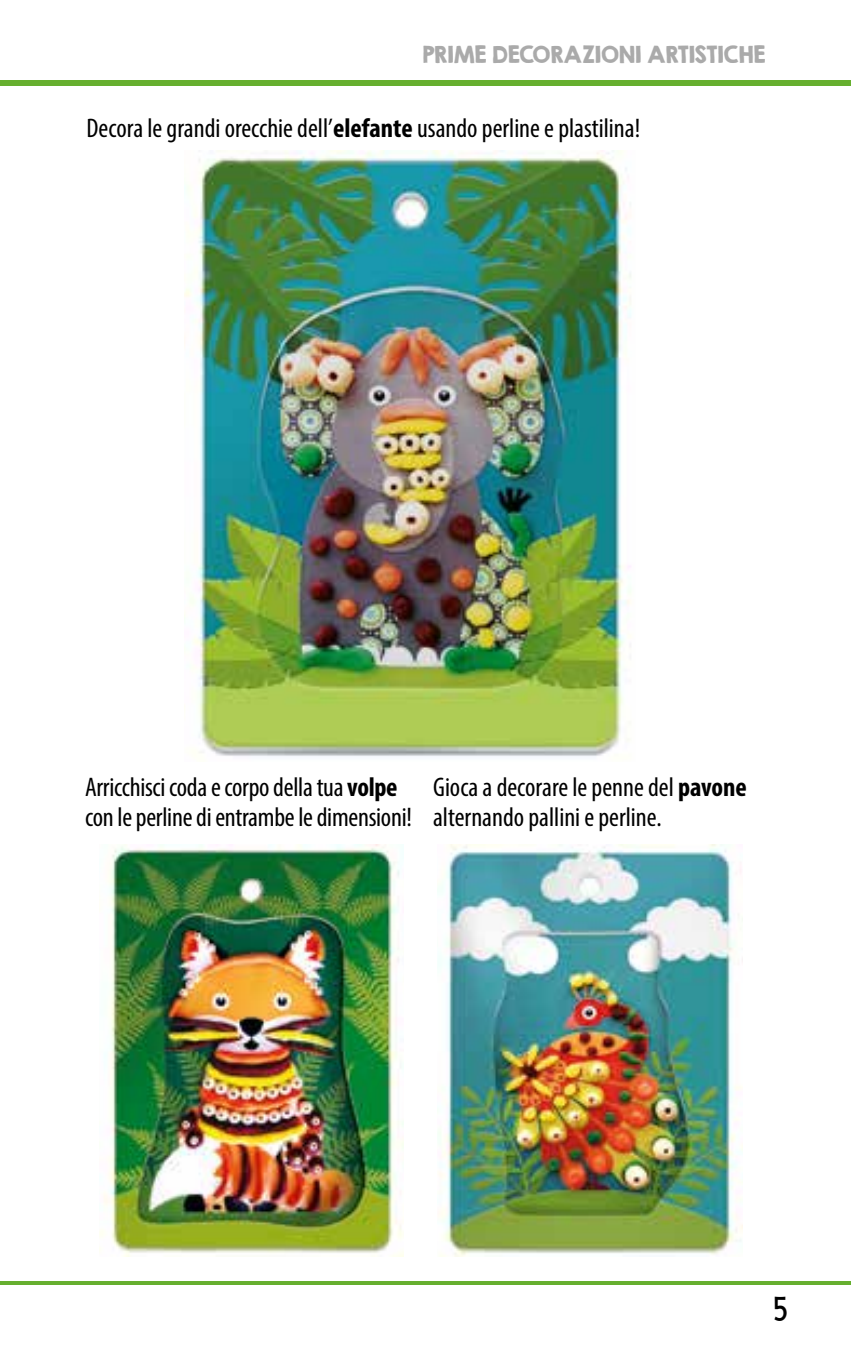
<style>
.page{position:relative;width:851px;height:1361px;background:#fff}
.page>*{position:absolute;margin:0;border:0;box-sizing:border-box;transform-origin:0 0}
.t1{font:condensed 27px/30px "Myriad Pro";color:#000}
.t2{font:24.9px "KG She Persisted";color:#000}
.t3{font:21px "KG Second Chances Solid";color:#aaa}
.s1{font-weight:700}
</style>
<div class="page">
<hr style="left:0;top:1281px;width:850px;height:3px;background:#66af2f">
<div style="left:0;top:80px;width:850px;height:5px;background:#66af2f"></div>
<img style="left:99px;top:845px;width:305px;height:412px">
<img style="left:437px;top:845px;width:305px;height:412px">
<img style="left:184px;top:151px;width:447px;height:606px">
<p class="t3" style="left:422px;top:41px;width:344px">PRIME DECORAZIONI ARTISTICHE</p>
<p class="t1" style="left:86px;top:113px;width:555px">Decora le grandi orecchie dell’<span class="s1">elefante</span> usando perline e plastilina!</p>
<p class="t1" style="left:85px;top:772px;width:328px">Arricchisci coda e corpo della tua <span class="s1">volpe </span>con le perline di entrambe le dimensioni!</p>
<p class="t1" style="left:433px;top:772px;width:315px">Gioca a decorare le penne del <span class="s1">pavone </span>alternando pallini e perline.</p>
<p class="t2" style="left:774px;top:1290px;width:14px">5</p>
</div>
